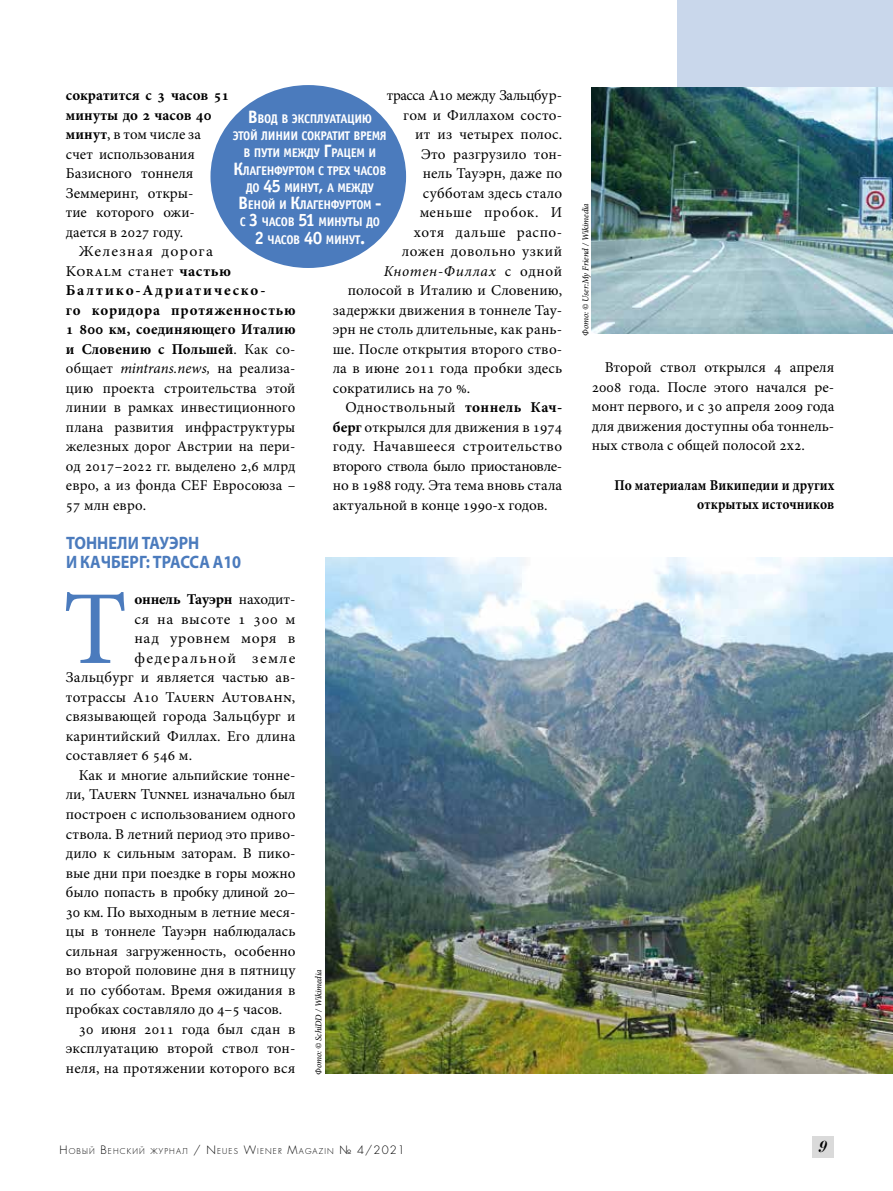
<style>
.page{position:relative;width:893px;height:1191px;background:#fff}
.page>*{position:absolute;margin:0;border:0;box-sizing:border-box;transform-origin:0 0}
.t1{font:105px "Minion Pro";color:#4b7bbd}
.t2{font:700 18px/19.5px "Myriad Pro";color:#4b7bbd;scale:.9 1}
.t3{font:italic 16.5px "Paragon Nord C";color:#000}
.t4{font:15px/19.5px "Minion Pro";letter-spacing:.01em;color:#000}
.t5{font:15px/19.5px "Minion Pro";letter-spacing:.01em;color:#000;scale:1.05 1}
.t6{font:15px "Minion Pro";letter-spacing:-.01em;color:#000}
.t7{font:15px "Minion Pro";letter-spacing:.03em;color:#000}
.t8{font:15px "Minion Pro";letter-spacing:.04em;color:#000}
.t9{font:700 15px/19.5px "Minion Pro";letter-spacing:.01em;color:#000;text-align:right;scale:.9 1}
.t10{font:15px "Minion Pro";letter-spacing:-.02em;color:#000}
.t11{font:15px "Minion Pro";letter-spacing:-.025em;color:#000}
.t12{font:700 15px "Minion Pro";letter-spacing:-.015em;color:#000}
.t13{font:italic 15px "Minion Pro";letter-spacing:.05em;color:#000}
.t14{font:15px "Minion Pro";letter-spacing:.09em;color:#000;scale:1.05 1}
.t15{font:15px "Minion Pro";letter-spacing:.04em;color:#000;scale:1.04 1}
.t16{font:15px "Minion Pro";letter-spacing:.035em;color:#000;scale:1.04 1}
.t17{font:12.6px/17.2px "Officina Sans Bold C";letter-spacing:-.03em;color:#fff;text-align:center;scale:.96 1}
.t18{font:italic 9px "Minion Pro";letter-spacing:-.015em;color:#000}
.t19{font:7.8px "Favorit Light C";letter-spacing:.145em;color:#000}
.s1{font-style:normal}
.s2{font-weight:700}
.s3{font-style:italic}
.s4{font-weight:400}
.s5{font-size:18px}
.s6{font-size:11.25px}
</style>
<div class="page">
<div style="left:812px;top:1136px;width:21px;height:22px;background:#dadada"></div>
<div style="left:677px;top:0;width:216px;height:308px;background:#c9d7eb"></div>
<img style="left:325px;top:557px;width:568px;height:516px">
<div style="left:210px;top:85px;width:196px;height:183px;background:#4b7bbd;border-radius:50%"></div>
<img style="left:591px;top:87px;width:302px;height:247px">
<p class="t11" style="left:387px;top:85px;width:177px">трасса A10 между Зальцбур-</p>
<p class="t4" style="left:403px;top:105px;width:161px">гом и Филлахом состо-</p>
<p class="t4" style="left:415px;top:125px;width:149px">ит из четырех полос.</p>
<p class="t4" style="left:421px;top:144px;width:143px">Это разгрузило тон-</p>
<p class="t4" style="left:423px;top:164px;width:141px">нель Тауэрн, даже по</p>
<p class="t4" style="left:423px;top:183px;width:141px">субботам здесь стало</p>
<p class="t8" style="left:420px;top:202px;width:144px">меньше пробок. И</p>
<p class="t8" style="left:414px;top:222px;width:150px">хотя дальше распо-</p>
<p class="t8" style="left:402px;top:241px;width:162px">ложен довольно узкий</p>
<p class="t13" style="left:384px;top:261px;width:180px">Кнотен-Филлах <span class="s1">с одной</span></p>
<p class="t4" style="left:348px;top:281px;width:216px">полосой в Италию и Словению,</p>
<p class="t4" style="left:333px;top:300px;width:231px">задержки движения в тоннеле Тау-</p>
<p class="t4" style="left:333px;top:320px;width:231px">эрн не столь длительные, как рань-</p>
<p class="t4" style="left:333px;top:339px;width:231px">ше. После открытия второго ство-</p>
<p class="t4" style="left:333px;top:359px;width:231px">ла в июне 2011 года пробки здесь</p>
<p class="t4" style="left:333px;top:378px;width:139px">сократились на 70 %.</p>
<p class="t7" style="left:345px;top:397px;width:218px">Одноствольный <span class="s2">тоннель Кач-</span></p>
<p class="t4" style="left:333px;top:417px;width:231px"><span class="s2">берг</span> открылся для движения в 1974</p>
<p class="t7" style="left:333px;top:436px;width:231px">году. Начавшееся строительство</p>
<p class="t10" style="left:333px;top:456px;width:231px">второго ствола было приостановле-</p>
<p class="t4" style="left:333px;top:476px;width:231px">но в 1988 году. Эта тема вновь стала</p>
<p class="t4" style="left:333px;top:495px;width:216px">актуальной в конце 1990-х годов.</p>
<p class="t4" style="left:66px;top:86px;width:165px"><span class="s2">сократится с 3 часов 51 минуты до 2 часов 40 минут</span>, в том числе за счет использования<br>Базисного тоннеля<br>Земмеринг, откры-<br>тие которого ожи&shy;дается в 2027 году.</p>
<p class="t5" style="left:66px;top:242px;width:220px;text-indent:13px">Железная дорога<br>Koralm станет <span class="s2">частью<br>Балтико-Адриатическо-<br>го коридора протяженностью<br>1 800 км, соединяющего Италию и Словению с Польшей</span>. Как со&shy;общает <span class="s3">mintrans.news,</span> на реализа&shy;цию проекта строительства этой линии в рамках инвестиционного плана развития инфраструктуры железных дорог Австрии на пери&shy;од 2017–2022 гг. выделено 2,6 млрд евро, а из фонда CEF Евросоюза –<br>57 млн евро.</p>
<p class="t2" style="left:66px;top:532px;width:196px">ТОННЕЛИ ТАУЭРН<br>И КАЧБЕРГ: ТРАССА A10</p>
<h1 class="t1" style="left:63px;top:559px;width:66px">Т</h1>
<p class="t12" style="left:134px;top:589px;width:163px">оннель Тауэрн <span class="s4">находит-</span></p>
<p class="t17" style="left:233px;top:110px;width:162px"><span class="s5">В</span>вод в эксплуатацию<br>этой линии сократит время в пути между <span class="s5">Г</span>рацем и<br><span class="s5">К</span>лагенфуртом с трех часов до <span class="s5">45</span> минут<span class="s5">,</span> а между<br><span class="s5">В</span>еной и <span class="s5">К</span>лагенфуртом <span class="s5">-<br></span>с <span class="s5">3</span> часов <span class="s5">51</span> минуты до<br><span class="s5">2</span> часов <span class="s5">40</span> минут<span class="s5">.</span></p>
<p class="t15" style="left:134px;top:609px;width:156px">ся на высоте 1 300 м</p>
<p class="t16" style="left:134px;top:628px;width:156px">над уровнем моря в</p>
<p class="t14" style="left:134px;top:648px;width:155px">федеральной земле</p>
<p class="t4" style="left:66px;top:668px;width:231px">Зальцбург и является частью ав-</p>
<p class="t4" style="left:66px;top:687px;width:231px">тотрассы А10 Tauern Autobahn,</p>
<p class="t4" style="left:66px;top:707px;width:231px">связывающей города Зальцбург и</p>
<p class="t4" style="left:66px;top:726px;width:231px">каринтийский Филлах. Его длина</p>
<p class="t4" style="left:66px;top:746px;width:128px">составляет 6 546 м.</p>
<p class="t4" style="left:79px;top:765px;width:218px">Как и многие альпийские тонне-</p>
<p class="t6" style="left:66px;top:784px;width:231px">ли, Tauern Tunnel изначально был</p>
<p class="t4" style="left:66px;top:804px;width:231px">построен с использованием одного</p>
<p class="t4" style="left:66px;top:824px;width:231px">ствола. В летний период это приво-</p>
<p class="t4" style="left:66px;top:843px;width:231px">дило к сильным заторам. В пико-</p>
<p class="t4" style="left:66px;top:863px;width:231px">вые дни при поездке в горы можно</p>
<p class="t6" style="left:66px;top:882px;width:231px">было попасть в пробку длиной 20–</p>
<p class="t4" style="left:66px;top:902px;width:231px">30 км. По выходным в летние меся-</p>
<p class="t4" style="left:66px;top:921px;width:231px">цы в тоннеле Тауэрн наблюдалась</p>
<p class="t4" style="left:66px;top:941px;width:231px">сильная загруженность, особенно</p>
<p class="t4" style="left:66px;top:960px;width:231px">во второй половине дня в пятницу</p>
<p class="t4" style="left:66px;top:980px;width:231px">и по субботам. Время ожидания в</p>
<p class="t4" style="left:66px;top:999px;width:218px">пробках составляло до 4–5 часов.</p>
<p class="t4" style="left:79px;top:1019px;width:218px">30 июня 2011 года был сдан в</p>
<p class="t4" style="left:66px;top:1038px;width:231px">эксплуатацию второй ствол тон-</p>
<p class="t4" style="left:66px;top:1058px;width:231px">неля, на протяжении которого вся</p>
<p class="t18" style="left:313px;top:1074px;width:107px;rotate:-90deg">Фото: © SchiDD / Wikimedia</p>
<p class="t18" style="left:579px;top:335px;width:134px;rotate:-90deg">Фото: © User:My Friend / Wikimedia</p>
<p class="t4" style="left:592px;top:358px;width:244px;text-align:justify;text-indent:13px">Второй ствол открылся 4 апреля 2008 года. После этого начался ре&shy;монт первого, и с 30 апреля 2009 года для движения доступны оба тоннель&shy;ных ствола с общей полосой 2х2.</p>
<p class="t9" style="left:614px;top:475px;width:246px">По материалам Википедии и других открытых источников</p>
<p class="t19" style="left:60px;top:1145px;width:347px"><span class="s6">Н</span>ОВЫЙ <span class="s6">В</span>ЕНСКИЙ ЖУРНАЛ <span class="s6">/</span> <span class="s6">N</span>EUES <span class="s6">W</span>IEN ER <span class="s6">M</span>AGAZIN <span class="s6">№ 4/2021</span></p>
<p class="t3" style="left:817px;top:1137px;width:10px">9</p>
</div>
